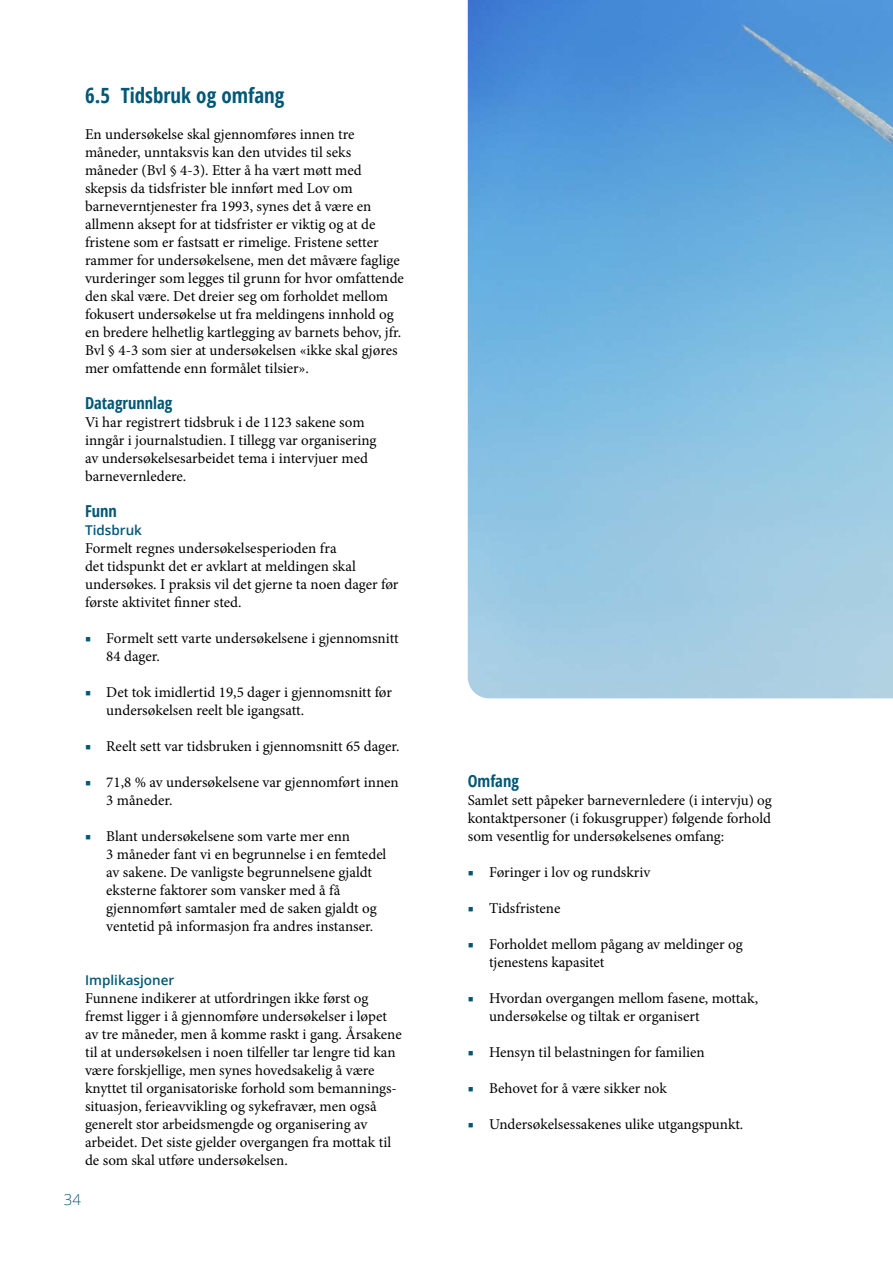
<style>
.page{position:relative;width:893px;height:1263px;background:#fff}
.page>*{position:absolute;margin:0;border:0;box-sizing:border-box;transform-origin:0 0}
.t1{font:700 condensed 21px "Open Sans";color:#005776}
.t2{font:700 condensed 16.5px "Open Sans";color:#005776}
.t3{font:15px/18px "Minion Pro";color:#000}
.t4{font:300 15px "Open Sans";color:#005776}
.t5{font:600 13.5px "Open Sans";color:#005776}
.s1{color:#005776}
</style>
<div class="page">
<img style="left:468px;top:0;width:425px;height:698px">
<h1 class="t1" style="left:85px;top:81px;width:201px">6.5 Tidsbruk og omfang</h1>
<p class="t3" style="left:85px;top:125px;width:320px">En undersøkelse skal gjennomføres innen tre måneder, unntaksvis kan den utvides til seks måneder (Bvl § 4-3). Etter å ha vært møtt med skepsis da tidsfrister ble innført med Lov om barneverntjenester fra 1993, synes det å være en allmenn aksept for at tidsfrister er viktig og at de fristene som er fastsatt er rimelige. Fristene setter rammer for undersøkelsene, men det måvære faglige vurderinger som legges til grunn for hvor omfattende den skal være. Det dreier seg om forholdet mellom fokusert undersøkelse ut fra meldingens innhold og en bredere helhetlig kartlegging av barnets behov, jfr.<br>Bvl § 4-3 som sier at undersøkelsen «ikke skal gjøres mer omfattende enn formålet tilsier».</p>
<p class="t2" style="left:85px;top:392px;width:89px">Datagrunnlag</p>
<p class="t3" style="left:85px;top:413px;width:293px">Vi har registrert tidsbruk i de 1123 sakene som inngår i journalstudien. I tillegg var organisering av undersøkelsesarbeidet tema i intervjuer med barnevernledere.</p>
<p class="t2" style="left:85px;top:500px;width:33px">Funn</p>
<p class="t5" style="left:85px;top:521px;width:58px">Tidsbruk</p>
<p class="t3" style="left:85px;top:539px;width:315px">Formelt regnes undersøkelsesperioden fra<br>det tidspunkt det er avklart at meldingen skal undersøkes. I praksis vil det gjerne ta noen dager før første aktivitet finner sted.</p>
<p class="t3" style="left:106px;top:629px;width:294px;text-indent:-21px"><span class="s1">■</span> Formelt sett varte undersøkelsene i gjennomsnitt<br>84 dager.</p>
<p class="t3" style="left:106px;top:683px;width:287px;text-indent:-21px"><span class="s1">■</span> Det tok imidlertid 19,5 dager i gjennomsnitt før undersøkelsen reelt ble igangsatt.</p>
<p class="t3" style="left:85px;top:737px;width:316px"><span class="s1">■</span> Reelt sett var tidsbruken i gjennomsnitt 65 dager.</p>
<p class="t3" style="left:106px;top:773px;width:294px;text-indent:-21px"><span class="s1">■</span> 71,8 % av undersøkelsene var gjennomført innen<br>3 måneder.</p>
<p class="t3" style="left:106px;top:827px;width:282px;text-indent:-21px"><span class="s1">■</span> Blant undersøkelsene som varte mer enn<br>3 måneder fant vi en begrunnelse i en femtedel av sakene. De vanligste begrunnelsene gjaldt eksterne faktorer som vansker med å få gjennomført samtaler med de saken gjaldt og ventetid på informasjon fra andres instanser.</p>
<p class="t5" style="left:85px;top:971px;width:91px">Implikasjoner</p>
<p class="t3" style="left:85px;top:989px;width:318px">Funnene indikerer at utfordringen ikke først og fremst ligger i å gjennomføre undersøkelser i løpet av tre måneder, men å komme raskt i gang. Årsakene til at undersøkelsen i noen tilfeller tar lengre tid kan være forskjellige, men synes hovedsakelig å være knyttet til organisatoriske forhold som bemannings&shy;situasjon, ferieavvikling og sykefravær, men også generelt stor arbeidsmengde og organisering av arbeidet. Det siste gjelder overgangen fra mottak til de som skal utføre undersøkelsen.</p>
<p class="t4" style="left:64px;top:1189px;width:19px">34</p>
<p class="t2" style="left:468px;top:770px;width:53px">Omfang</p>
<p class="t3" style="left:468px;top:791px;width:306px;text-align:justify">Samlet sett påpeker barnevernledere (i intervju) og kontaktpersoner (i fokusgrupper) følgende forhold som vesentlig for undersøkelsenes omfang:</p>
<p class="t3" style="left:468px;top:863px;width:184px"><span class="s1">■</span> Føringer i lov og rundskriv</p>
<p class="t3" style="left:468px;top:899px;width:94px"><span class="s1">■</span> Tidsfristene</p>
<p class="t3" style="left:489px;top:935px;width:255px;text-indent:-21px"><span class="s1">■</span> Forholdet mellom pågang av meldinger og tjenestens kapasitet</p>
<p class="t3" style="left:489px;top:989px;width:271px;text-indent:-21px"><span class="s1">■</span> Hvordan overgangen mellom fasene, mottak, undersøkelse og tiltak er organisert</p>
<p class="t3" style="left:468px;top:1043px;width:238px"><span class="s1">■</span> Hensyn til belastningen for familien</p>
<p class="t3" style="left:468px;top:1079px;width:201px"><span class="s1">■</span> Behovet for å være sikker nok</p>
<p class="t3" style="left:468px;top:1115px;width:277px"><span class="s1">■</span> Undersøkelsessakenes ulike utgangspunkt.</p>
</div>
